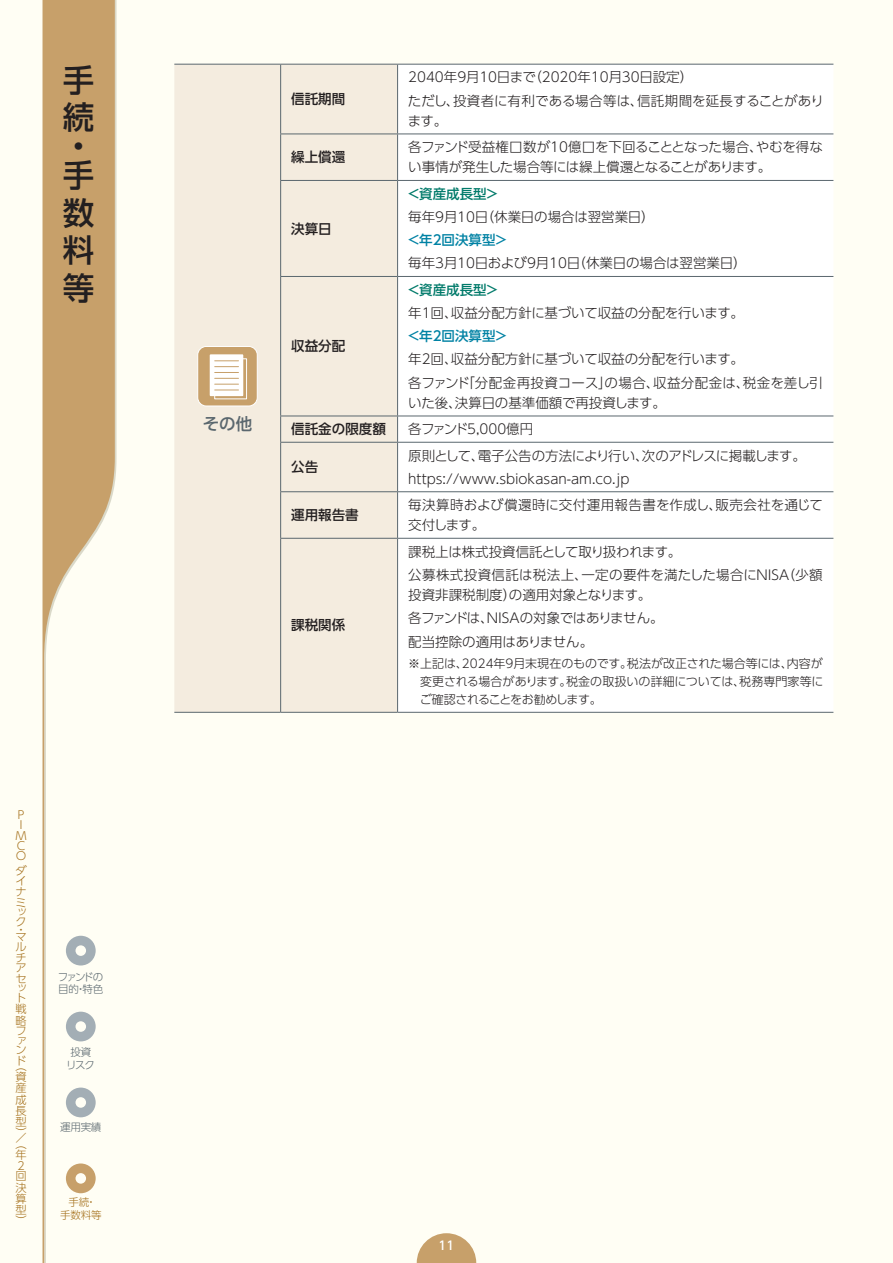
<style>
.page{position:relative;width:893px;height:1263px;background:#fffef4}
.page>*{position:absolute;margin:0;border:0;box-sizing:border-box;transform-origin:0 0}
.t1{font:500 31.5px/37.8px "UD Shin Go Pro";color:#231f20}
.A-11pt{font:500 16.5px "UD Shin Go Pro";color:#5a676e}
.F-9pt{font:300 13.5px/20.2px "UD Shin Go Pro";color:#231f20}
.F-9pt-2{font:300 13.5px/20.2px "UD Shin Go Pro";letter-spacing:.025em;color:#231f20}
.F-9ptM{font:500 13.5px "UD Shin Go Pro";color:#231f20}
.F-9pt-3{font:300 13.5px "UD Shin Go Pro";letter-spacing:-.045em;color:#231f20}
.F-9pt-4{font:300 13.5px "UD Shin Go Pro";letter-spacing:-.03em;color:#231f20}
.F-9pt-5{font:300 13.5px "UD Shin Go Pro";letter-spacing:-.02em;color:#231f20}
.A-コース小見出し2{font:500 13.5px "UD Shin Go Pro";color:#0082a4}
.A-コース小見出し1{font:500 13.5px "UD Shin Go Pro";color:#007a6a}
.F-9pt-6{font:300 13.5px "UD Shin Go Pro";letter-spacing:-.05em;color:#231f20}
.F-9pt-7{font:300 12px/18px "UD Shin Go Pro";letter-spacing:-.01em;color:#231f20;text-align:justify}
.t2{font:500 12px "UD Shin Go Pro";color:#fff}
.t3{font:300 11.25px/10.2px "UD Shin Go Pro";color:#a6721e}
.t4{font:300 10.5px/12.6px "UD Shin Go Pro";letter-spacing:-.13em;color:#5a676e}
.t5{font:300 10.5px/12.6px "UD Shin Go Pro";letter-spacing:-.06em;color:#5a676e;text-align:center}
.t6{font:300 10.5px/12.6px "UD Shin Go Pro";letter-spacing:-.015em;color:#a6721e;text-align:center}
</style>
<div class="page">
<svg style="left:417px;top:1233px;width:59px;height:30px"></svg>
<svg style="left:43px;top:0;width:72px;height:1263px"></svg>
<svg style="left:66px;top:936px;width:30px;height:29px"></svg>
<svg style="left:66px;top:1012px;width:30px;height:29px"></svg>
<svg style="left:66px;top:1087px;width:30px;height:30px"></svg>
<svg style="left:66px;top:1163px;width:30px;height:30px"></svg>
<div style="left:174px;top:65px;width:223px;height:647px;background:#f4ecdf"></div>
<div style="left:398px;top:65px;width:435px;height:647px;background:#fff"></div>
<hr style="left:174px;top:712px;width:107px;height:1px;background:#5a676e">
<hr style="left:174px;top:64px;width:107px;height:1px;background:#5a676e">
<hr style="left:281px;top:64px;width:117px;height:1px;background:#5a676e">
<hr style="left:280px;top:65px;width:1px;height:69px;background:#5a676e">
<hr style="left:398px;top:64px;width:435px;height:1px;background:#5a676e">
<hr style="left:397px;top:65px;width:1px;height:69px;background:#5a676e">
<hr style="left:280px;top:134px;width:118px;height:1px;background:#5a676e">
<hr style="left:280px;top:134px;width:1px;height:46px;background:#5a676e">
<hr style="left:398px;top:134px;width:435px;height:1px;background:#5a676e">
<hr style="left:397px;top:134px;width:1px;height:46px;background:#5a676e">
<hr style="left:280px;top:180px;width:118px;height:1px;background:#5a676e">
<hr style="left:280px;top:181px;width:1px;height:95px;background:#5a676e">
<hr style="left:398px;top:180px;width:435px;height:1px;background:#5a676e">
<hr style="left:397px;top:181px;width:1px;height:95px;background:#5a676e">
<hr style="left:280px;top:276px;width:118px;height:1px;background:#5a676e">
<hr style="left:280px;top:277px;width:1px;height:139px;background:#5a676e">
<hr style="left:398px;top:276px;width:435px;height:1px;background:#5a676e">
<hr style="left:397px;top:277px;width:1px;height:139px;background:#5a676e">
<hr style="left:280px;top:416px;width:118px;height:1px;background:#5a676e">
<svg style="left:280px;top:416px;width:1px;height:26px"></svg>
<hr style="left:398px;top:416px;width:435px;height:1px;background:#5a676e">
<svg style="left:397px;top:416px;width:1px;height:26px"></svg>
<hr style="left:280px;top:442px;width:118px;height:1px;background:#5a676e">
<hr style="left:280px;top:443px;width:1px;height:48px;background:#5a676e">
<hr style="left:398px;top:442px;width:435px;height:1px;background:#5a676e">
<hr style="left:397px;top:443px;width:1px;height:48px;background:#5a676e">
<hr style="left:280px;top:491px;width:118px;height:1px;background:#5a676e">
<hr style="left:280px;top:492px;width:1px;height:46px;background:#5a676e">
<hr style="left:398px;top:491px;width:435px;height:1px;background:#5a676e">
<hr style="left:397px;top:492px;width:1px;height:46px;background:#5a676e">
<hr style="left:280px;top:538px;width:118px;height:1px;background:#5a676e">
<hr style="left:280px;top:539px;width:1px;height:173px;background:#5a676e">
<hr style="left:398px;top:538px;width:435px;height:1px;background:#5a676e">
<hr style="left:397px;top:539px;width:1px;height:173px;background:#5a676e">
<hr style="left:281px;top:712px;width:117px;height:1px;background:#5a676e">
<hr style="left:398px;top:712px;width:435px;height:1px;background:#5a676e">
<div style="left:198px;top:346px;width:59px;height:60px;background:#c7a06a;border-radius:9px"></div>
<div style="left:197px;top:346px;width:61px;height:60px;border:1px solid #fff;border-radius:9px"></div>
<div style="left:211px;top:355px;width:31px;height:40px;background:#fff"></div>
<div style="left:210px;top:354px;width:33px;height:42px;border:2px solid #fff"></div>
<div style="left:214px;top:358px;width:33px;height:41px;border:1px solid #fff"></div>
<svg style="left:215px;top:360px;width:23px;height:31px"></svg>
<h1 class="t1" style="left:63px;top:60px;width:32px">手続</h1>
<h1 class="t1" style="left:63px;top:131px;width:32px;line-height:28.8px">・手</h1>
<h1 class="t1" style="left:63px;top:193px;width:33px;text-align:justify">数料等</h1>
<p class="t3" style="left:16px;top:809px;width:12px">Ｐ<br>Ｉ<br>Ｍ<br>Ｃ<br>Ｏ</p>
<p class="t3" style="left:16px;top:864px;width:13px;line-height:10.8px">ダイナミ</p>
<p class="t3" style="left:16px;top:907px;width:12px;line-height:9.8px">ック</p>
<p class="t3" style="left:16px;top:924px;width:8px">・</p>
<p class="t3" style="left:16px;top:930px;width:12px;line-height:10.6px;text-align:justify">マルチアセ</p>
<p class="t3" style="left:16px;top:983px;width:12px;line-height:9.8px">ット</p>
<p class="t3" style="left:16px;top:1004px;width:12px;text-align:justify">戦略ファン</p>
<p class="t3" style="left:16px;top:1056px;width:12px;line-height:13.8px">ド（資</p>
<p class="t3" style="left:16px;top:1082px;width:13px;line-height:11.2px;text-align:justify">産成長型）</p>
<p class="t3" style="left:16px;top:1132px;width:12px">／</p>
<p class="t3" style="left:16px;top:1137px;width:12px;line-height:11.1px">（年<br>２回決算型）</p>
<p class="t4" style="left:58px;top:970px;width:47px">ファンドの目的・特色</p>
<p class="t5" style="left:66px;top:1045px;width:30px">投資リスク</p>
<p class="t5" style="left:60px;top:1120px;width:43px">運用実績</p>
<p class="t6" style="left:60px;top:1195px;width:43px">手続・<br>手数料等</p>
<p class="A-11pt" style="left:203px;top:410px;width:51px">その他</p>
<p class="F-9ptM" style="left:291px;top:88px;width:55px">信託期間</p>
<p class="F-9pt" style="left:408px;top:67px;width:286px">2040年9月10日まで（2020年10月30日設定）</p>
<p class="F-9pt" style="left:408px;top:90px;width:418px">ただし、投資者に有利である場合等は、信託期間を延長することがあります。</p>
<p class="F-9ptM" style="left:291px;top:146px;width:55px">繰上償還</p>
<p class="F-9pt" style="left:408px;top:136px;width:416px">各ファンド受益権口数が10億口を下回ることとなった場合、やむを得ない事情が発生した場合等には繰上償還となることがあります。</p>
<p class="F-9ptM" style="left:291px;top:217px;width:42px">決算日</p>
<p class="F-9ptM" style="left:291px;top:335px;width:55px">収益分配</p>
<p class="A-コース小見出し1" style="left:407px;top:183px;width:94px">＜資産成長型＞</p>
<p class="F-9pt" style="left:408px;top:206px;width:248px">毎年9月10日（休業日の場合は翌営業日）</p>
<p class="A-コース小見出し2" style="left:407px;top:229px;width:102px">＜年2回決算型＞</p>
<p class="F-9pt" style="left:408px;top:253px;width:340px">毎年3月10日および9月10日（休業日の場合は翌営業日）</p>
<p class="A-コース小見出し1" style="left:407px;top:279px;width:94px">＜資産成長型＞</p>
<p class="F-9pt" style="left:408px;top:302px;width:337px">年1回、収益分配方針に基づいて収益の分配を行います。</p>
<p class="A-コース小見出し2" style="left:407px;top:325px;width:102px">＜年2回決算型＞</p>
<p class="F-9pt" style="left:408px;top:349px;width:337px">年2回、収益分配方針に基づいて収益の分配を行います。</p>
<p class="F-9pt" style="left:408px;top:372px;width:416px">各ファンド「分配金再投資コース」の場合、収益分配金は、税金を差し引いた後、決算日の基準価額で再投資します。</p>
<p class="F-9ptM" style="left:291px;top:418px;width:96px">信託金の限度額</p>
<p class="F-9pt-6" style="left:408px;top:418px;width:127px">各ファンド5,000億円</p>
<p class="F-9ptM" style="left:291px;top:456px;width:28px">公告</p>
<p class="F-9pt-3" style="left:408px;top:444px;width:399px">原則として、電子公告の方法により行い、次のアドレスに掲載します。</p>
<p class="F-9pt" style="left:408px;top:468px;width:223px">https://www.sbiokasan-am.co.jp</p>
<p class="F-9ptM" style="left:291px;top:504px;width:69px">運用報告書</p>
<p class="F-9pt-2" style="left:408px;top:494px;width:416px">毎決算時および償還時に交付運用報告書を作成し、販売会社を通じて交付します。</p>
<p class="F-9ptM" style="left:291px;top:614px;width:55px">課税関係</p>
<p class="F-9pt-5" style="left:408px;top:540px;width:275px">課税上は株式投資信託として取り扱われます。</p>
<p class="F-9pt" style="left:408px;top:564px;width:416px">公募株式投資信託は税法上、一定の要件を満たした場合にNISA（少額投資非課税制度）の適用対象となります。</p>
<p class="F-9pt-4" style="left:408px;top:607px;width:257px">各ファンドは、NISAの対象ではありません。</p>
<p class="F-9pt" style="left:408px;top:631px;width:186px">配当控除の適用はありません。</p>
<p class="F-9pt-7" style="left:420px;top:654px;width:405px;text-indent:-12px">※上記は、2024年9月末現在のものです。税法が改正された場合等には、内容が変更される場合があります。税金の取扱いの詳細については、税務専門家等にご確認されることをお勧めします。</p>
<p class="t2" style="left:439px;top:1236px;width:17px">11</p>
</div>
